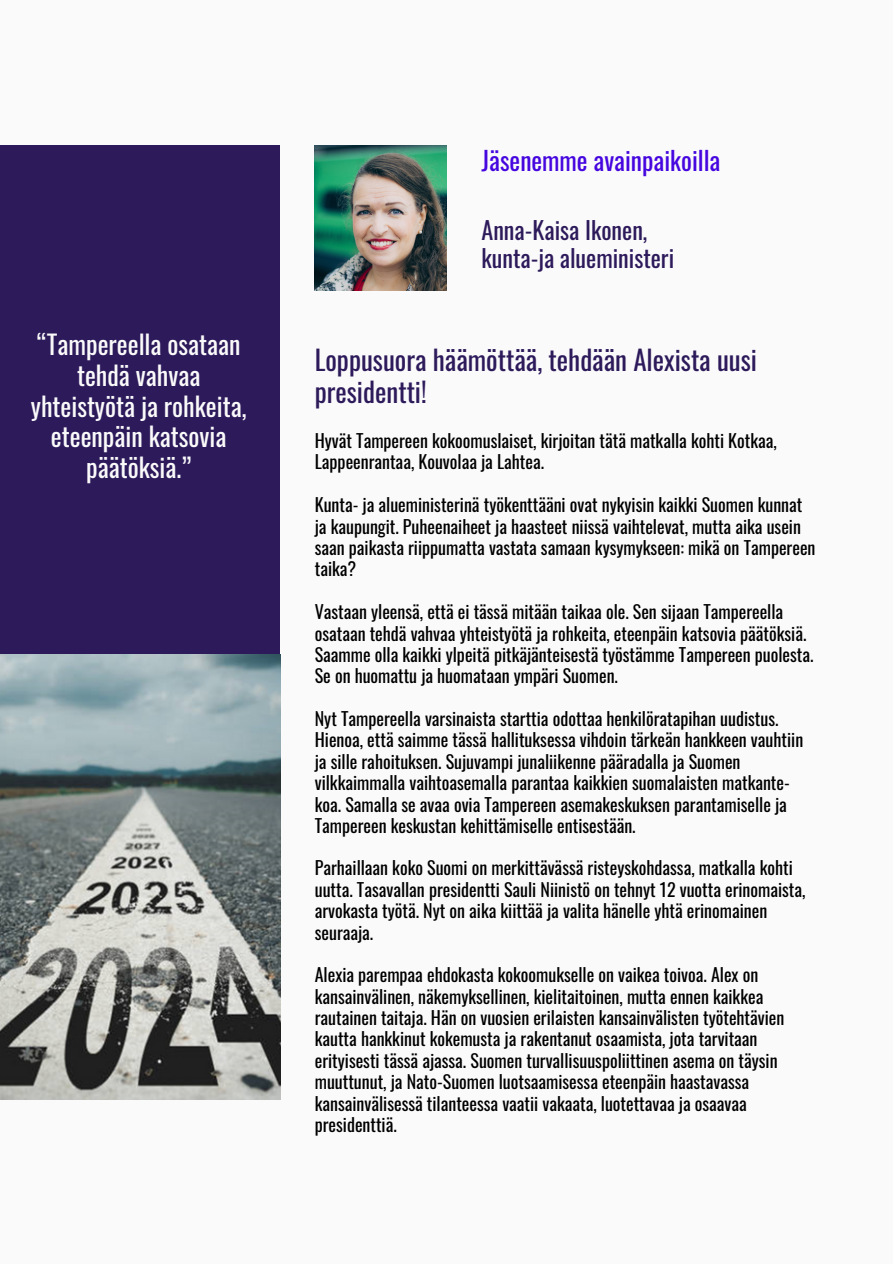
<style>
.page{position:relative;width:893px;height:1264px;background:#fff}
.page>*{position:absolute;margin:0;border:0;box-sizing:border-box;transform-origin:0 0}
.t1{font:27px/31.5px "Oswald";color:#2d1a5b}
.t2{font:25.8px/30.6px "Oswald";color:#fafafa;text-align:center}
.t3{font:25.5px "Oswald";color:#4506df}
.t4{font:24.15px/28.2px "Oswald";color:#2d1a5b}
.t5{font:18px/21.3px "Oswald";color:#000}
</style>
<div class="page">
<div style="left:0;top:0;width:892px;height:1263px;background:#fafafa"></div>
<div style="left:0;top:145px;width:280px;height:510px;background:#2d1a5b"></div>
<img style="left:315px;top:145px;width:131px;height:145px">
<img style="left:0;top:654px;width:280px;height:445px">
<h1 class="t2" style="left:31px;top:328px;width:217px">“Tampereella osataan tehdä vahvaa yhteistyötä ja rohkeita, eteenpäin katsovia päätöksiä.”</h1>
<h1 class="t3" style="left:481px;top:141px;width:240px">Jäsenemme avainpaikoilla</h1>
<h2 class="t4" style="left:481px;top:215px;width:194px">Anna-Kaisa Ikonen, kunta-ja alueministeri</h2>
<p class="t1" style="left:315px;top:343px;width:444px">Loppusuora häämöttää, tehdään Alexista uusi presidentti!</p>
<p class="t5" style="left:315px;top:429px;width:463px">Hyvät Tampereen kokoomuslaiset, kirjoitan tätä matkalla kohti Kotkaa,<br>Lappeenrantaa, Kouvolaa ja Lahtea.</p>
<p class="t5" style="left:315px;top:493px;width:502px">Kunta- ja alueministerinä työkenttääni ovat nykyisin kaikki Suomen kunnat ja kaupungit. Puheenaiheet ja haasteet niissä vaihtelevat, mutta aika usein saan paikasta riippumatta vastata samaan kysymykseen: mikä on Tampereen taika?</p>
<p class="t5" style="left:315px;top:600px;width:500px">Vastaan yleensä, että ei tässä mitään taikaa ole. Sen sijaan Tampereella osataan tehdä vahvaa yhteistyötä ja rohkeita, eteenpäin katsovia päätöksiä.<br>Saamme olla kaikki ylpeitä pitkäjänteisestä työstämme Tampereen puolesta.<br>Se on huomattu ja huomataan ympäri Suomen.</p>
<p class="t5" style="left:315px;top:707px;width:490px">Nyt Tampereella varsinaista starttia odottaa henkilöratapihan uudistus.<br>Hienoa, että saimme tässä hallituksessa vihdoin tärkeän hankkeen vauhtiin ja sille rahoituksen. Sujuvampi junaliikenne pääradalla ja Suomen vilkkaimmalla vaihtoasemalla parantaa kaikkien suomalaisten matkante&shy;koa. Samalla se avaa ovia Tampereen asemakeskuksen parantamiselle ja Tampereen keskustan kehittämiselle entisestään.</p>
<p class="t5" style="left:315px;top:856px;width:492px">Parhaillaan koko Suomi on merkittävässä risteyskohdassa, matkalla kohti uutta. Tasavallan presidentti Sauli Niinistö on tehnyt 12 vuotta erinomaista, arvokasta työtä. Nyt on aika kiittää ja valita hänelle yhtä erinomainen seuraaja.</p>
<p class="t5" style="left:315px;top:963px;width:471px">Alexia parempaa ehdokasta kokoomukselle on vaikea toivoa. Alex on kansainvälinen, näkemyksellinen, kielitaitoinen, mutta ennen kaikkea rautainen taitaja. Hän on vuosien erilaisten kansainvälisten työtehtävien kautta hankkinut kokemusta ja rakentanut osaamista, jota tarvitaan erityisesti tässä ajassa. Suomen turvallisuuspoliittinen asema on täysin muuttunut, ja Nato-Suomen luotsaamisessa eteenpäin haastavassa kansainvälisessä tilanteessa vaatii vakaata, luotettavaa ja osaavaa presidenttiä.</p>
</div>
